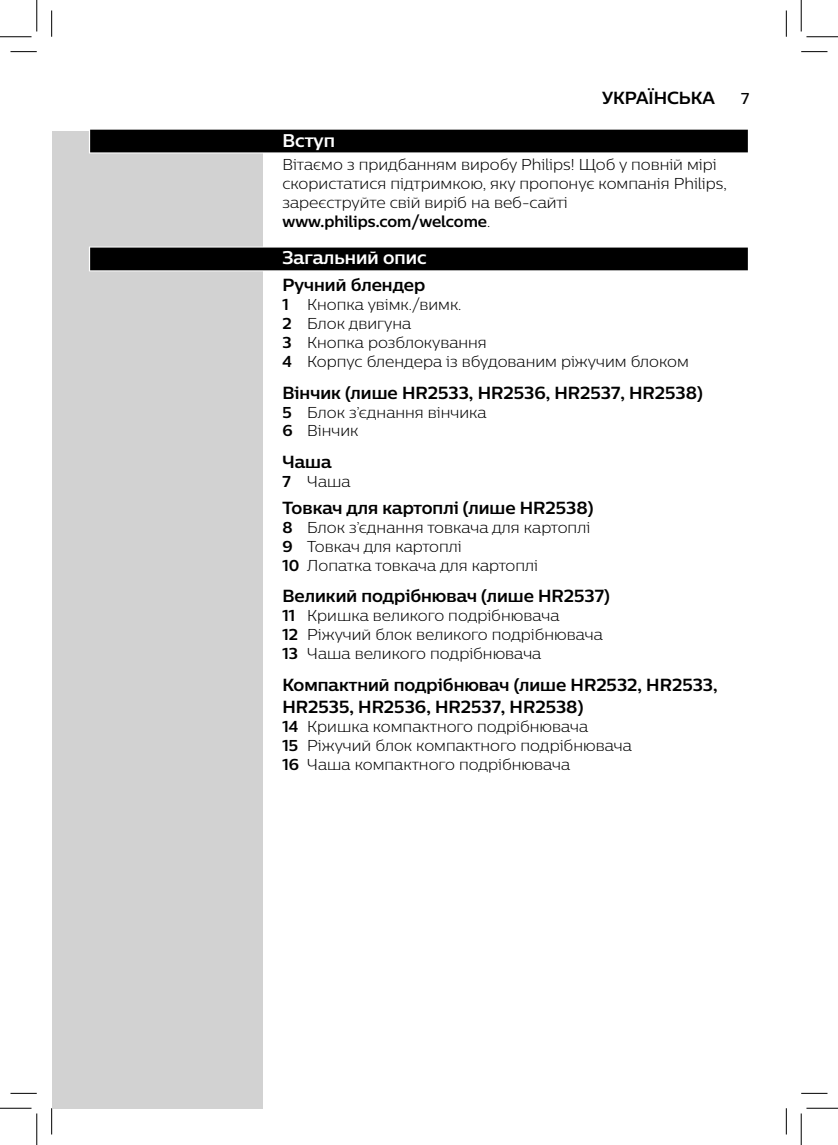
<style>
.page{position:relative;width:838px;height:1145px;background:#fff}
.page>*{position:absolute;margin:0;border:0;box-sizing:border-box;transform-origin:0 0}
.chapter-title-paragr{font:700 18.38px "Centrale Sans";color:#fff}
.body{font:700 17.5px/21.9px "Centrale Sans";color:#000}
.body-2{font:300 15.75px/18.9px "Centrale Sans";color:#000}
.t1{font:500 15.75px "Centrale Sans";color:#000}
.s1{font-weight:700}
</style>
<div class="page">
<div style="left:52px;top:131px;width:210px;height:977px;background:#d2d2d2"></div>
<div style="left:89px;top:129px;width:660px;height:24px;background:#222"></div>
<div style="left:90px;top:130px;width:657px;height:22px;background:#000"></div>
<div style="left:89px;top:247px;width:660px;height:24px;background:#222"></div>
<div style="left:90px;top:248px;width:657px;height:22px;background:#000"></div>
<svg style="left:10px;top:51px;width:27px;height:1px"></svg>
<svg style="left:801px;top:51px;width:26px;height:1px"></svg>
<svg style="left:10px;top:1093px;width:27px;height:1px"></svg>
<svg style="left:801px;top:1093px;width:26px;height:1px"></svg>
<svg style="left:51px;top:10px;width:1px;height:27px"></svg>
<svg style="left:51px;top:1108px;width:1px;height:26px"></svg>
<svg style="left:786px;top:10px;width:1px;height:27px"></svg>
<svg style="left:786px;top:1108px;width:1px;height:26px"></svg>
<hr style="left:0;top:36px;width:32px;height:1px;background:#000">
<hr style="left:806px;top:36px;width:31px;height:1px;background:#000">
<hr style="left:0;top:1108px;width:32px;height:1px;background:#000">
<hr style="left:806px;top:1108px;width:31px;height:1px;background:#000">
<hr style="left:36px;top:0;width:1px;height:31px;background:#000">
<hr style="left:36px;top:1113px;width:1px;height:32px;background:#000">
<hr style="left:800px;top:0;width:1px;height:31px;background:#000">
<hr style="left:800px;top:1113px;width:1px;height:32px;background:#000">
<p class="body" style="left:602px;top:87px;width:114px">УКРАЇНСЬКА</p>
<p class="t1" style="left:741px;top:89px;width:10px">7</p>
<p class="chapter-title-paragr" style="left:282px;top:128px;width:54px">Вступ</p>
<p class="body-2" style="left:282px;top:155px;width:446px">Вітаємо з придбанням виробу Philips! Щоб у повній мірі скористатися підтримкою, яку пропонує компанія Philips, зареєструйте свій виріб на веб-сайті <span class="s1">www.philips.com/welcome</span>.</p>
<p class="chapter-title-paragr" style="left:282px;top:246px;width:146px">Загальний опис</p>
<p class="body" style="left:282px;top:274px;width:144px">Ручний блендер</p>
<p class="body-2" style="left:282px;top:295px;width:180px"><span class="s1">1</span> Кнопка увімк./вимк.</p>
<p class="body-2" style="left:282px;top:314px;width:130px"><span class="s1">2</span> Блок двигуна</p>
<p class="body-2" style="left:282px;top:333px;width:206px"><span class="s1">3</span> Кнопка розблокування</p>
<p class="body-2" style="left:282px;top:352px;width:408px"><span class="s1">4</span> Корпус блендера із вбудованим ріжучим блоком</p>
<p class="body" style="left:282px;top:381px;width:422px">Вінчик (лише HR2533, HR2536, HR2537, HR2538)</p>
<p class="body-2" style="left:282px;top:402px;width:205px"><span class="s1">5</span> Блок з’єднання вінчика</p>
<p class="body-2" style="left:282px;top:421px;width:77px"><span class="s1">6</span> Вінчик</p>
<p class="body" style="left:282px;top:451px;width:50px">Чаша</p>
<p class="body-2" style="left:282px;top:472px;width:70px"><span class="s1">7</span> Чаша</p>
<p class="body" style="left:282px;top:497px;width:312px">Товкач для картоплі (лише HR2538)</p>
<p class="body-2" style="left:282px;top:518px;width:309px"><span class="s1">8</span> Блок з’єднання товкача для картоплі</p>
<p class="body-2" style="left:282px;top:536px;width:181px"><span class="s1">9</span> Товкач для картоплі</p>
<p class="body-2" style="left:282px;top:555px;width:257px"><span class="s1">10</span> Лопатка товкача для картоплі</p>
<p class="body" style="left:282px;top:585px;width:329px">Великий подрібнювач (лише HR2537)</p>
<p class="body-2" style="left:282px;top:606px;width:278px"><span class="s1">11</span> Кришка великого подрібнювача</p>
<p class="body-2" style="left:282px;top:625px;width:322px"><span class="s1">12</span> Ріжучий блок великого подрібнювача</p>
<p class="body-2" style="left:282px;top:644px;width:260px"><span class="s1">13</span> Чаша великого подрібнювача</p>
<p class="body" style="left:282px;top:674px;width:436px">Компактний подрібнювач (лише HR2532, HR2533,<br>HR2535, HR2536, HR2537, HR2538)</p>
<p class="body-2" style="left:282px;top:716px;width:307px"><span class="s1">14</span> Кришка компактного подрібнювача</p>
<p class="body-2" style="left:282px;top:735px;width:351px"><span class="s1">15</span> Ріжучий блок компактного подрібнювача</p>
<p class="body-2" style="left:282px;top:754px;width:289px"><span class="s1">16</span> Чаша компактного подрібнювача</p>
</div>
